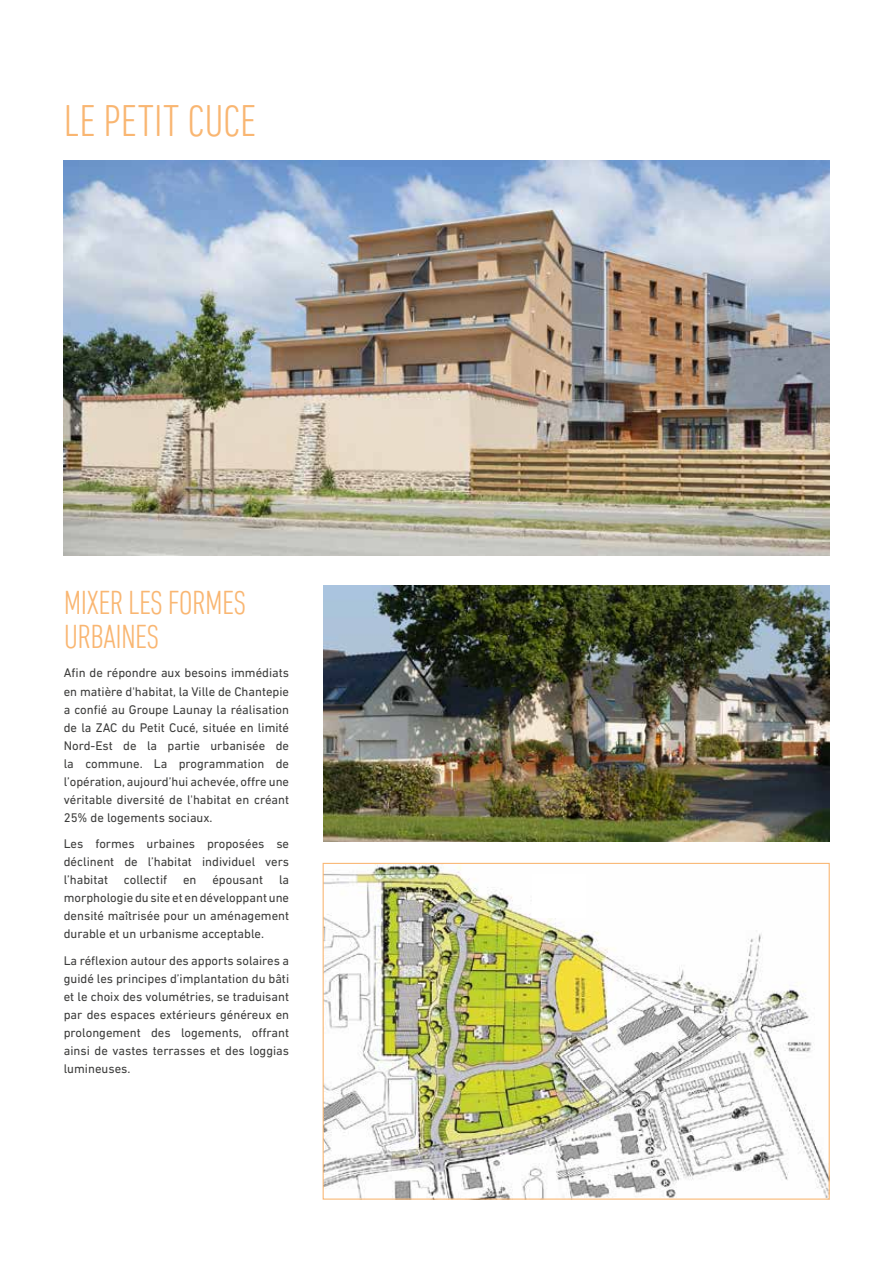
<style>
.page{position:relative;width:893px;height:1263px;background:#fff}
.page>*{position:absolute;margin:0;border:0;box-sizing:border-box;transform-origin:0 0}
.t1{font:300 condensed 45px "DIN Next LT Pro";color:#f9b672}
.t2{font:300 condensed 33.75px/33.8px "DIN Next LT Pro";letter-spacing:-.02em;color:#f9b672}
.t3{font:12.75px/18px "DIN Next LT Pro";color:#3c3c3b;text-align:justify}
</style>
<div class="page">
<img style="left:323px;top:585px;width:506px;height:257px">
<img style="left:64px;top:160px;width:765px;height:396px">
<img style="left:325px;top:865px;width:503px;height:332px">
<div style="left:532px;top:874px;width:53px;height:43px;background:#fff"></div>
<h1 class="t1" style="left:64px;top:95px;width:194px">LE PETIT CUCE</h1>
<h2 class="t2" style="left:64px;top:585px;width:184px">MIXER LES FORMES<br>URBAINES</h2>
<p class="t3" style="left:64px;top:664px;width:227px">Afin de répondre aux besoins immédiats en matière d'habitat, la Ville de Chantepie a confié au Groupe Launay la réalisation de la ZAC du Petit Cucé, située en limité Nord-Est de la partie urbanisée de la commune. La programmation de l’opération, aujourd’hui achevée, offre une véritable diversité de l'habitat en créant 25% de logements sociaux.</p>
<p class="t3" style="left:64px;top:834px;width:227px">Les formes urbaines proposées se déclinent de l’habitat individuel vers l’habitat collectif en épousant la morphologie du site et en développant une densité maîtrisée pour un aménagement durable et un urbanisme acceptable.</p>
<p class="t3" style="left:64px;top:951px;width:227px">La réflexion autour des apports solaires a guidé les principes d’implantation du bâti et le choix des volumétries, se traduisant par des espaces extérieurs généreux en prolongement des logements, offrant ainsi de vastes terrasses et des loggias lumineuses.</p>
</div>
